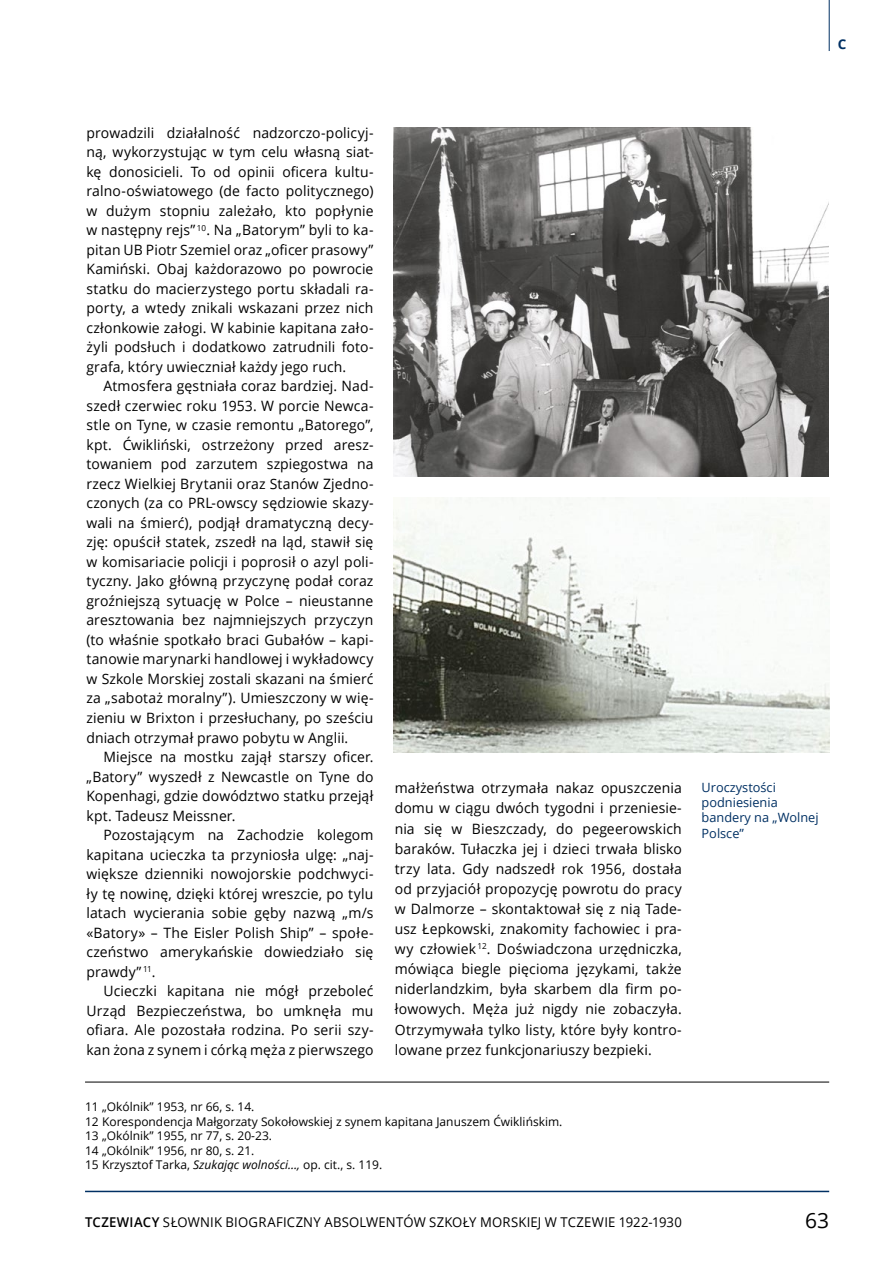
<style>
.page{position:relative;width:893px;height:1263px;background:#fff}
.page>*{position:absolute;margin:0;border:0;box-sizing:border-box;transform-origin:0 0}
.t1{font:21px "Open Sans";color:#000}
.t2{font:14.25px/19.5px "Open Sans";letter-spacing:.01em;color:#000;text-align:justify}
.t3{font:13.5px "Open Sans";letter-spacing:.015em;color:#000}
.t4{font:700 13.5px "Open Sans";color:#003063}
.t5{font:12.75px/15.3px "Open Sans";color:#003063}
.t6{font:12px/14.4px "Open Sans";color:#000}
.s1{font-style:italic}
.s2{font-weight:600}
</style>
<div class="page">
<hr style="left:85px;top:1191px;width:744px;height:1px;background:#003063">
<hr style="left:829px;top:0;width:1px;height:51px;background:#003063">
<img style="left:393px;top:128px;width:436px;height:348px">
<img style="left:393px;top:497px;width:436px;height:256px">
<hr style="left:85px;top:1082px;width:744px;height:1px;background:#000">
<p class="t4" style="left:838px;top:34px;width:10px">C</p>
<p class="t2" style="left:86px;top:122px;width:289px">prowadzili działalność nadzorczo-policyj&shy;ną, wykorzystując w tym celu własną siat&shy;kę donosicieli. To od opinii oficera kultu&shy;ralno-oświatowego (de facto politycznego) w dużym stopniu zależało, kto popłynie w następny rejs” <sup>10</sup>. Na „Batorym” byli to ka&shy;pitan UB Piotr Szemiel oraz „oficer prasowy” Kamiński. Obaj każdorazowo po powrocie statku do macierzystego portu składali ra&shy;porty, a wtedy znikali wskazani przez nich członkowie załogi. W kabinie kapitana zało&shy;żyli podsłuch i dodatkowo zatrudnili foto&shy;grafa, który uwieczniał każdy jego ruch.</p>
<p class="t2" style="left:86px;top:376px;width:289px;text-indent:17px">Atmosfera gęstniała coraz bardziej. Nad&shy;szedł czerwiec roku 1953. W porcie Newca&shy;stle on Tyne, w czasie remontu „Batorego”, kpt. Ćwikliński, ostrzeżony przed aresz&shy;towaniem pod zarzutem szpiegostwa na rzecz Wielkiej Brytanii oraz Stanów Zjedno&shy;czonych (za co PRL-owscy sędziowie skazy&shy;wali na śmierć), podjął dramatyczną decy&shy;zję: opuścił statek, zszedł na ląd, stawił się w komisariacie policji i poprosił o azyl poli&shy;tyczny. Jako główną przyczynę podał coraz groźniejszą sytuację w Polce – nieustanne aresztowania bez najmniejszych przyczyn (to właśnie spotkało braci Gubałów – kapi&shy;tanowie marynarki handlowej i wykładowcy w Szkole Morskiej zostali skazani na śmierć za „sabotaż moralny”). Umieszczony w wię&shy;zieniu w Brixton i przesłuchany, po sześciu dniach otrzymał prawo pobytu w Anglii.</p>
<p class="t2" style="left:86px;top:747px;width:289px;text-indent:17px">Miejsce na mostku zajął starszy oficer. „Batory” wyszedł z Newcastle on Tyne do Kopenhagi, gdzie dowództwo statku przejął kpt. Tadeusz Meissner.</p>
<p class="t2" style="left:86px;top:825px;width:289px;text-indent:17px">Pozostającym na Zachodzie kolegom kapitana ucieczka ta przyniosła ulgę: „naj&shy;większe dzienniki nowojorskie podchwyci&shy;ły tę nowinę, dzięki której wreszcie, po tylu latach wycierania sobie gęby nazwą „m/s «Batory» – The Eisler Polish Ship” – społe&shy;czeństwo amerykańskie dowiedziało się prawdy” <sup>11</sup>.</p>
<p class="t2" style="left:86px;top:981px;width:289px;text-indent:17px">Ucieczki kapitana nie mógł przeboleć Urząd Bezpieczeństwa, bo umknęła mu ofiara. Ale pozostała rodzina. Po serii szy&shy;kan żona z synem i córką męża z pierwszego</p>
<p class="t2" style="left:395px;top:778px;width:289px;line-height:20.1px">małżeństwa otrzymała nakaz opuszczenia domu w ciągu dwóch tygodni i przeniesie&shy;nia się w Bieszczady, do pegeerowskich baraków. Tułaczka jej i dzieci trwała blisko trzy lata. Gdy nadszedł rok 1956, dostała od przyjaciół propozycję powrotu do pracy w Dalmorze – skontaktował się z nią Tade&shy;usz Łepkowski, znakomity fachowiec i pra&shy;wy człowiek <sup>12</sup>. Doświadczona urzędniczka, mówiąca biegle pięcioma językami, także niderlandzkim, była skarbem dla firm po&shy;łowowych. Męża już nigdy nie zobaczyła.<br>Otrzymywała tylko listy, które były kontro&shy;lowane przez funkcjonariuszy bezpieki.</p>
<p class="t6" style="left:85px;top:1099px;width:479px">11 „Okólnik” 1953, nr 66, s. 14.<br>12 Korespondencja Małgorzaty Sokołowskiej z synem kapitana Januszem Ćwiklińskim.<br>13 „Okólnik” 1955, nr 77, s. 20-23.<br>14 „Okólnik” 1956, nr 80, s. 21.<br>15 Krzysztof Tarka, <span class="s1">Szukając wolności…,</span> op. cit., s. 119.</p>
<p class="t5" style="left:702px;top:779px;width:118px">Uroczystości podniesienia bandery na „Wolnej<br>Polsce”</p>
<p class="t3" style="left:85px;top:1212px;width:598px"><span class="s2">TCZEWIACY</span> SŁOWNIK BIOGRAFICZNY ABSOLWENTÓW SZKOŁY MORSKIEJ W TCZEWIE 1922-1930</p>
<h1 class="t1" style="left:805px;top:1206px;width:26px">63</h1>
</div>
